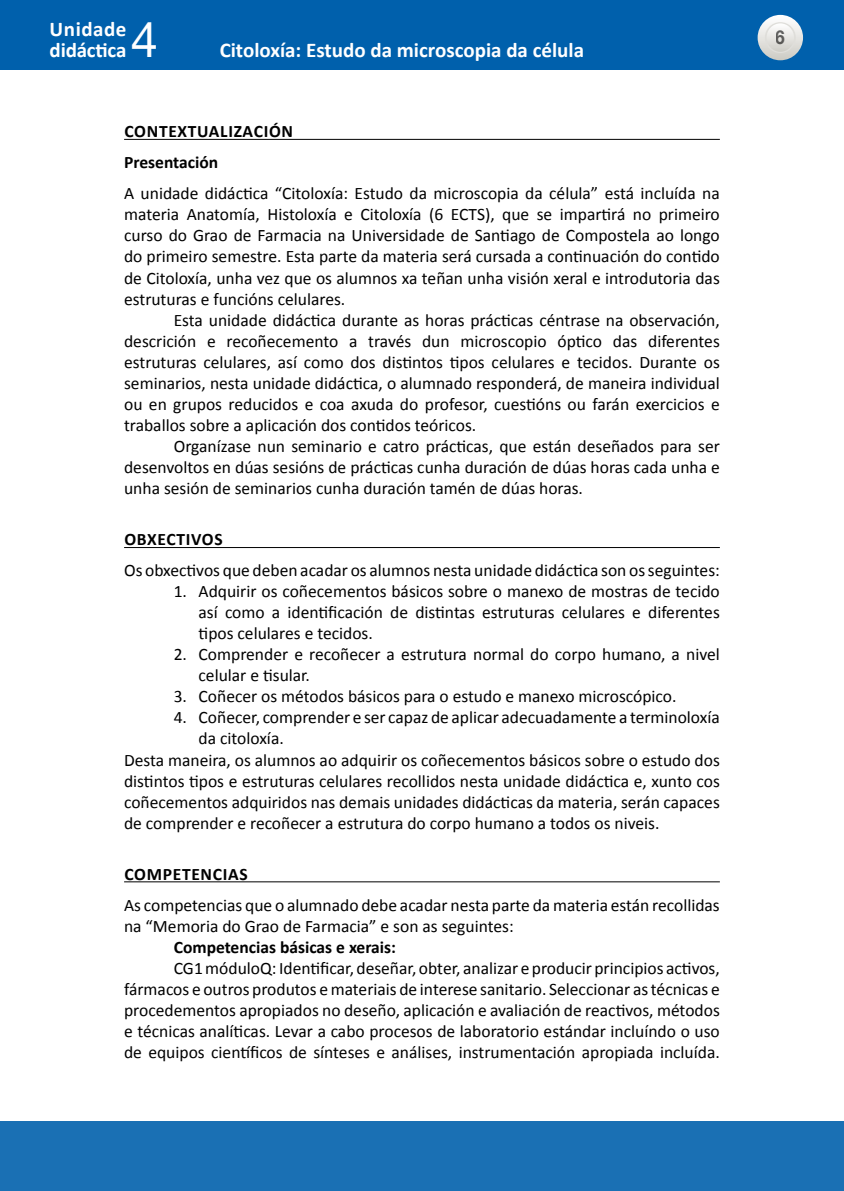
<style>
.page{position:relative;width:844px;height:1191px;background:#fff}
.page>*{position:absolute;margin:0;border:0;box-sizing:border-box;transform-origin:0 0}
.t1{font:49px "Helvetica Neue LT Std";color:#fff}
.t2{font:700 21px/21px "Calibri";color:#fff}
.t3{font:700 19.25px "Helvetica Neue LT Std";color:#000;scale:.9 1}
.TXTO{font:17.5px/21px "Calibri";color:#000;text-align:justify}
.TXTO_sin_SANGRE{font:17.5px/21px "Calibri";color:#000;text-align:justify}
.TEXTO{font:17.5px/21px "Calibri";color:#000}
._0º_Epigrafe{font:700 17.5px "Calibri";letter-spacing:.04em;color:#000}
.TXTO-2{font:700 17.5px "Calibri";color:#000}
._1º_Epigrafe{font:700 17.5px "Calibri";color:#000}
</style>
<div class="page">
<div style="left:0;top:1121px;width:843px;height:70px;background:#1a70b4"></div>
<div style="left:0;top:0;width:843px;height:69px;background:#0060ac"></div>
<svg style="left:757px;top:15px;width:45px;height:45px"></svg>
<svg style="left:765px;top:23px;width:29px;height:29px"></svg>
<div style="left:764px;top:22px;width:31px;height:31px;border:1px solid #dfdeda;border-radius:50%"></div>
<hr style="left:124px;top:139px;width:595px;height:1px;background:#000">
<hr style="left:124px;top:547px;width:595px;height:1px;background:#000">
<hr style="left:124px;top:881px;width:595px;height:1px;background:#000">
<p class="t2" style="left:50px;top:19px;width:78px">Unidade didáctica</p>
<h1 class="t1" style="left:131px;top:11px;width:29px">4</h1>
<p class="t2" style="left:220px;top:40px;width:366px">Citoloxía: Estudo da microscopia da célula</p>
<p class="_0º_Epigrafe" style="left:124px;top:120px;width:170px">CONTEXTUALIZACIÓN</p>
<p class="_1º_Epigrafe" style="left:124px;top:151px;width:96px">Presentación</p>
<p class="TXTO_sin_SANGRE" style="left:124px;top:183px;width:597px">A unidade didáctica “Citoloxía: Estudo da microscopia da célula” está incluída na materia Anatomía, Histoloxía e Citoloxía (6 ECTS), que se impartirá no primeiro curso do Grao de Farmacia na Universidade de Santiago de Compostela ao longo do primeiro semestre. Esta parte da materia será cursada a continuación do contido de Citoloxía, unha vez que os alumnos xa teñan unha visión xeral e introdutoria das estruturas e funcións celulares.</p>
<p class="TXTO" style="left:124px;top:309px;width:597px;text-indent:50px">Esta unidade didáctica durante as horas prácticas céntrase na observación, descrición e recoñecemento a través dun microscopio óptico das diferentes estruturas celulares, así como dos distintos tipos celulares e tecidos. Durante os seminarios, nesta unidade didáctica, o alumnado responderá, de maneira individual ou en grupos reducidos e coa axuda do profesor, cuestións ou farán exercicios e traballos sobre a aplicación dos contidos teóricos.</p>
<p class="TXTO" style="left:124px;top:436px;width:597px;text-indent:50px">Organízase nun seminario e catro prácticas, que están deseñados para ser desenvoltos en dúas sesións de prácticas cunha duración de dúas horas cada unha e unha sesión de seminarios cunha duración tamén de dúas horas.</p>
<p class="_0º_Epigrafe" style="left:124px;top:528px;width:100px">OBXECTIVOS</p>
<p class="TXTO_sin_SANGRE" style="left:124px;top:560px;width:597px">Os obxectivos que deben acadar os alumnos nesta unidade didáctica son os seguintes:</p>
<p class="TEXTO" style="left:198px;top:581px;width:522px;text-align:justify;text-indent:-25px">1. Adquirir os coñecementos básicos sobre o manexo de mostras de tecido así como a identificación de distintas estruturas celulares e diferentes tipos celulares e tecidos.</p>
<p class="TEXTO" style="left:198px;top:644px;width:522px;text-indent:-25px">2. Comprender e recoñecer a estrutura normal do corpo humano, a nivel celular e tisular.</p>
<p class="TEXTO" style="left:174px;top:686px;width:504px">3. Coñecer os métodos básicos para o estudo e manexo microscópico.</p>
<p class="TEXTO" style="left:198px;top:707px;width:522px;text-indent:-25px">4. Coñecer, comprender e ser capaz de aplicar adecuadamente a terminoloxía da citoloxía.</p>
<p class="TXTO_sin_SANGRE" style="left:124px;top:749px;width:597px">Desta maneira, os alumnos ao adquirir os coñecementos básicos sobre o estudo dos distintos tipos e estruturas celulares recollidos nesta unidade didáctica e, xunto cos coñecementos adquiridos nas demais unidades didácticas da materia, serán capaces de comprender e recoñecer a estrutura do corpo humano a todos os niveis.</p>
<p class="_0º_Epigrafe" style="left:124px;top:862px;width:125px">COMPETENCIAS</p>
<p class="TXTO_sin_SANGRE" style="left:124px;top:894px;width:597px">As competencias que o alumnado debe acadar nesta parte da materia están recollidas na “Memoria do Grao de Farmacia” e son as seguintes:</p>
<p class="TXTO-2" style="left:174px;top:936px;width:224px">Competencias básicas e xerais:</p>
<p class="TXTO" style="left:124px;top:957px;width:597px;text-indent:50px">CG1 móduloQ: Identificar, deseñar, obter, analizar e producir principios activos, fármacos e outros produtos e materiais de interese sanitario. Seleccionar as técnicas e procedementos apropiados no deseño, aplicación e avaliación de reactivos, métodos e técnicas analíticas. Levar a cabo procesos de laboratorio estándar incluíndo o uso de equipos científicos de sínteses e análises, instrumentación apropiada incluída.</p>
<p class="t3" style="left:775px;top:26px;width:12px">6</p>
</div>
